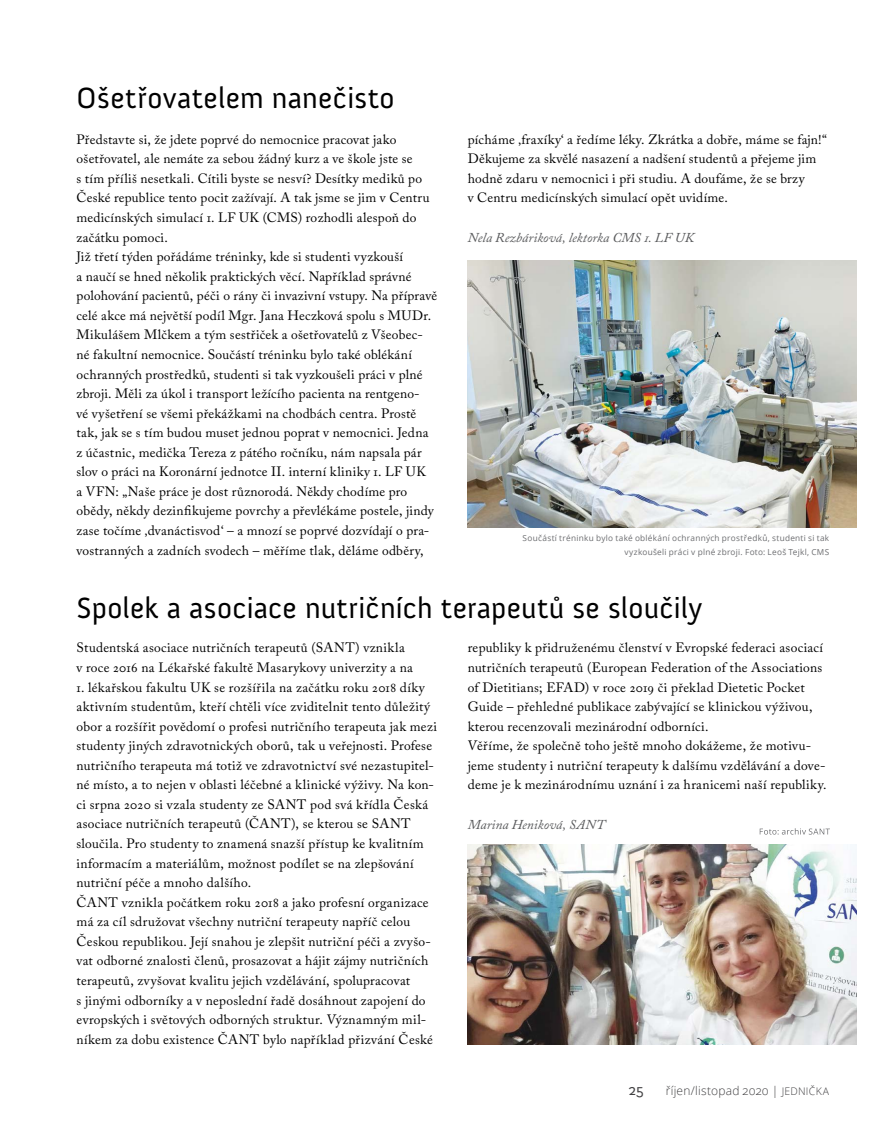
<style>
.page{position:relative;width:893px;height:1127px;background:#fff}
.page>*{position:absolute;margin:0;border:0;box-sizing:border-box;transform-origin:0 0}
.t1{font:30px "Anivers";letter-spacing:.01em;color:#000}
.t2{font:15px "Anivers";color:#414042}
.t3{font:13.5px/19.5px "Adobe Caslon Pro";letter-spacing:.02em;color:#000}
.t4{font:italic 13.5px "Adobe Caslon Pro";letter-spacing:.005em;color:#58595b}
.t5{font:300 12px "Open Sans";letter-spacing:.015em;color:#414042}
.t6{font:8.25px/13.5px "Open Sans";letter-spacing:.035em;color:#6d6e71;text-align:right}
.s1{font-size:10.5px}
</style>
<div class="page">
<img style="left:468px;top:260px;width:389px;height:267px">
<img style="left:468px;top:844px;width:389px;height:200px">
<svg style="left:760px;top:828px;width:70px;height:6px"></svg>
<h1 class="t1" style="left:77px;top:81px;width:320px">Ošetřovatelem nanečisto</h1>
<p class="t3" style="left:77px;top:129px;width:362px">Představte si, že jdete poprvé do nemocnice pracovat jako ošetřovatel, ale nemáte za sebou žádný kurz a ve škole jste se<br>s tím příliš nesetkali. Cítili byste se nesví? Desítky mediků po České republice tento pocit zažívají. A tak jsme se jim v Centru medicínských simulací 1. LF UK (CMS) rozhodli alespoň do začátku pomoci.<br>Již třetí týden pořádáme tréninky, kde si studenti vyzkouší<br>a naučí se hned několik praktických věcí. Například správné polohování pacientů, péči o rány či invazivní vstupy. Na přípravě celé akce má největší podíl Mgr. Jana Heczková spolu s MUDr.<br>Mikulášem Mlčkem a tým sestřiček a ošetřovatelů z Všeobec&shy;né fakultní nemocnice. Součástí tréninku bylo také oblékání ochranných prostředků, studenti si tak vyzkoušeli práci v plné zbroji. Měli za úkol i transport ležícího pacienta na rentgeno-<br>vé vyšetření se všemi překážkami na chodbách centra. Prostě tak, jak se s tím budou muset jednou poprat v nemocnici. Jedna z účastnic, medička Tereza z pátého ročníku, nám napsala pár slov o práci na Koronární jednotce II. interní kliniky 1. LF UK<br>a VFN: „Naše práce je dost různorodá. Někdy chodíme pro obědy, někdy dezinfikujeme povrchy a převlékáme postele, jindy zase točíme ‚dvanáctisvod‘ – a mnozí se poprvé dozvídají o pra&shy;vostranných a zadních svodech – měříme tlak, děláme odběry,</p>
<p class="t3" style="left:468px;top:129px;width:361px">pícháme ‚fraxíky‘ a ředíme léky. Zkrátka a dobře, máme se fajn!“ Děkujeme za skvělé nasazení a nadšení studentů a přejeme jim hodně zdaru v nemocnici i při studiu. A doufáme, že se brzy<br>v Centru medicínských simulací opět uvidíme.</p>
<p class="t4" style="left:468px;top:229px;width:228px">Nela Rezbáriková, lektorka CMS 1. LF UK</p>
<p class="t6" style="left:523px;top:531px;width:308px">Součástí tréninku bylo také oblékání ochranných prostředků, studenti si tak vyzkoušeli práci v plné zbroji. Foto: Leoš Tejkl, CMS</p>
<h1 class="t1" style="left:77px;top:591px;width:627px">Spolek a asociace nutričních terapeutů se sloučily</h1>
<p class="t3" style="left:77px;top:638px;width:338px">Studentská asociace nutričních terapeutů (SANT) vznikla v roce 2016 na Lékařské fakultě Masarykovy univerzity a na</p>
<p class="t3" style="left:77px;top:677px;width:362px">1. lékařskou fakultu UK se rozšířila na začátku roku 2018 díky aktivním studentům, kteří chtěli více zviditelnit tento důležitý obor a rozšířit povědomí o profesi nutričního terapeuta jak mezi studenty jiných zdravotnických oborů, tak u veřejnosti. Profese nutričního terapeuta má totiž ve zdravotnictví své nezastupitel&shy;né místo, a to nejen v oblasti léčebné a klinické výživy. Na kon&shy;ci srpna 2020 si vzala studenty ze SANT pod svá křídla Česká asociace nutričních terapeutů (ČANT), se kterou se SANT sloučila. Pro studenty to znamená snazší přístup ke kvalitním informacím a materiálům, možnost podílet se na zlepšování nutriční péče a mnoho dalšího.<br>ČANT vznikla počátkem roku 2018 a jako profesní organizace má za cíl sdružovat všechny nutriční terapeuty napříč celou Českou republikou. Její snahou je zlepšit nutriční péči a zvyšo&shy;vat odborné znalosti členů, prosazovat a hájit zájmy nutričních terapeutů, zvyšovat kvalitu jejich vzdělávání, spolupracovat<br>s jinými odborníky a v neposlední řadě dosáhnout zapojení do evropských i světových odborných struktur. Významným mil&shy;níkem za dobu existence ČANT bylo například přizvání České</p>
<p class="t3" style="left:468px;top:638px;width:360px">republiky k přidruženému členství v Evropské federaci asociací nutričních terapeutů (European Federation of the Associations of Dietitians; EFAD) v roce 2019 či překlad Dietetic Pocket Guide – přehledné publikace zabývající se klinickou výživou, kterou recenzovali mezinárodní odborníci.<br>Věříme, že společně toho ještě mnoho dokážeme, že motivu&shy;jeme studenty i nutriční terapeuty k dalšímu vzdělávání a dove&shy;deme je k mezinárodnímu uznání i za hranicemi naší republiky.</p>
<p class="t4" style="left:468px;top:816px;width:139px">Marina Heniková, SANT</p>
<p class="t2" style="left:628px;top:1081px;width:17px">25</p>
<p class="t5" style="left:666px;top:1082px;width:165px">říjen/listopad 2020 | <span class="s1">JEDNIČKA</span></p>
</div>
